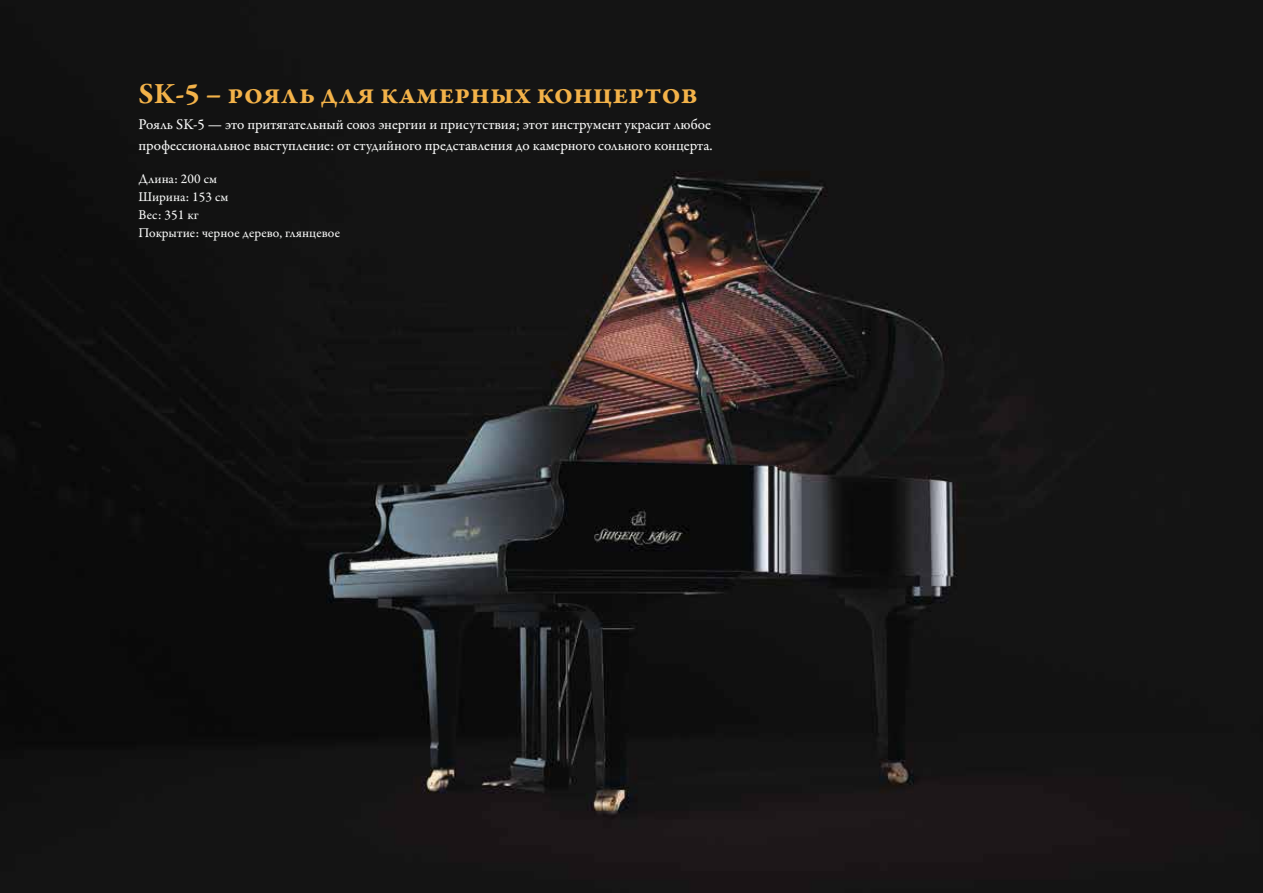
<style>
.page{position:relative;width:1263px;height:893px;background:#fff}
.page>*{position:absolute;margin:0;border:0;box-sizing:border-box;transform-origin:0 0}
.t1{font:700 30px "Garamond Premr Pro";letter-spacing:.005em;color:#f3b249}
.t2{font:15px/21px "Garamond Premr Pro";color:#fff}
.t3{font:13.5px/18px "Garamond Premr Pro";letter-spacing:.01em;color:#fff}
</style>
<div class="page">
<img style="left:0;top:0;width:1263px;height:893px">
<svg style="left:139px;top:118px;width:572px;height:16px;background:#161616"></svg>
<svg style="left:139px;top:140px;width:573px;height:21px;background:#151515"></svg>
<svg style="left:138px;top:174px;width:90px;height:46px;background:#141414"></svg>
<svg style="left:139px;top:228px;width:201px;height:20px;background:#141414"></svg>
<h1 class="t1" style="left:139px;top:75px;width:561px">SK-5 – рояль для камерных концертов</h1>
<p class="t2" style="left:139px;top:115px;width:575px">Рояль SK-5 — это притягательный союз энергии и присутствия; этот инструмент украсит любое профессиональное выступление: от студийного представления до камерного сольного концерта.</p>
<p class="t3" style="left:139px;top:171px;width:203px">Длина: 200 см<br>Ширина: 153 см<br>Вес: 351 кг<br>Покрытие: черное дерево, глянцевое</p>
</div>
